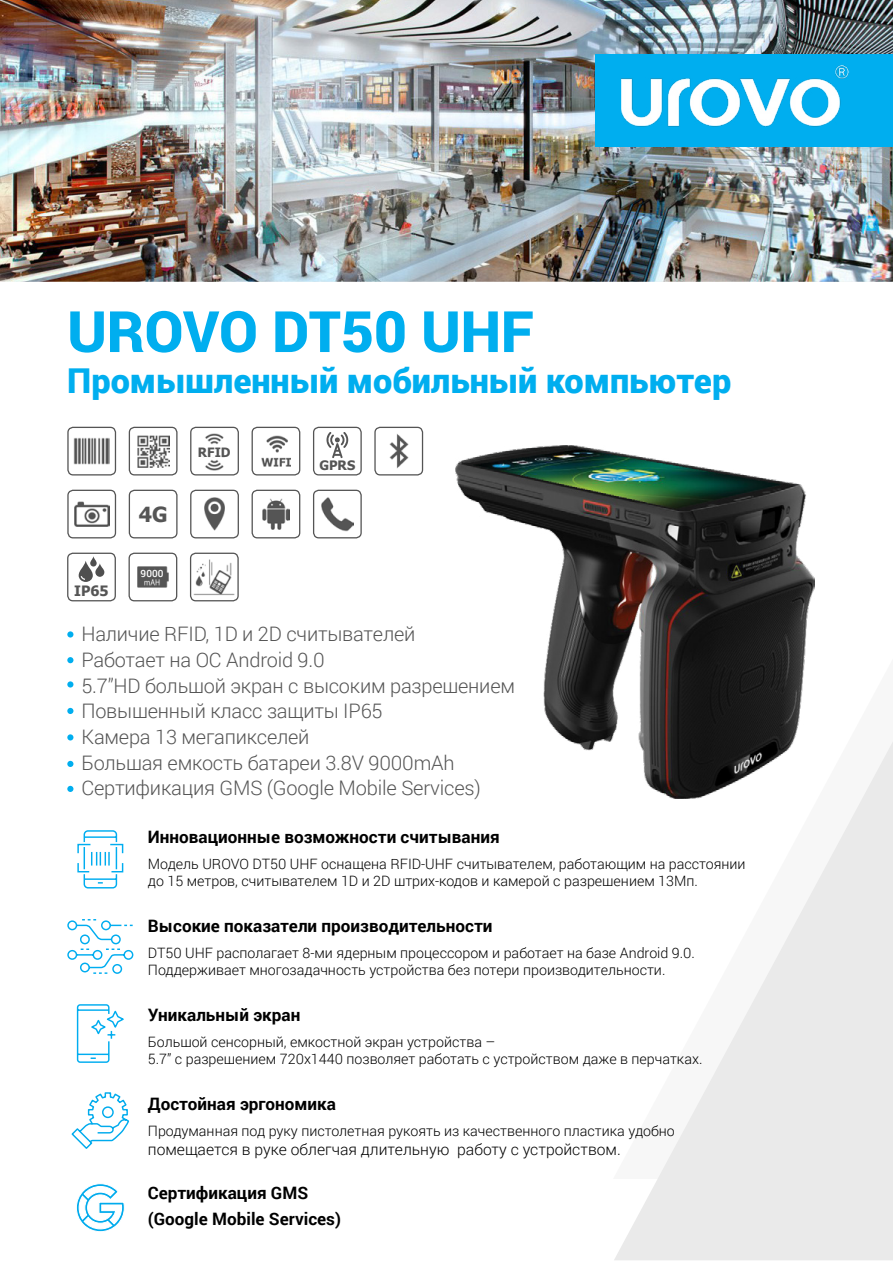
<style>
.page{position:relative;width:893px;height:1263px;background:#fff}
.page>*{position:absolute;margin:0;border:0;box-sizing:border-box;transform-origin:0 0}
.t1{font:900 57.15px "Roboto";color:#00aeef}
.t2{font:900 34.2px "Roboto";color:#00aeef}
.t3{font:700 20.85px "Tahoma";color:#555}
.t4{font:300 20.1px "Roboto";letter-spacing:-.01em;color:#555}
.t5{font:300 19.95px/25.7px "Roboto";letter-spacing:-.01em;color:#555}
.t6{font:700 17.1px/25.7px "Roboto";color:#000}
.t7{font:300 15.75px "Roboto";color:#000}
.t8{font:300 14.25px/17.1px "Roboto";color:#000}
.t9{font:700 14.25px "Tahoma";color:#555}
.t10{font:700 13.05px "Tahoma";color:#555}
.t11{font:700 12.9px "Tahoma";color:#555}
.t12{font:500 10.05px "Roboto";color:#fff}
</style>
<div class="page">
<svg style="left:614px;top:742px;width:279px;height:518px;fill:#eaeaea"></svg>
<img style="left:456px;top:446px;width:358px;height:353px">
<svg style="left:76px;top:1004px;width:48px;height:59px"></svg>
<svg style="left:77px;top:830px;width:47px;height:59px"></svg>
<svg style="left:67px;top:919px;width:67px;height:55px"></svg>
<div style="left:67px;top:427px;width:49px;height:48px;border:1px solid #555;border-radius:5px"></div>
<img style="left:73px;top:437px;width:37px;height:28px">
<div style="left:129px;top:427px;width:49px;height:48px;border:1px solid #555;border-radius:5px"></div>
<img style="left:137px;top:435px;width:32px;height:32px">
<div style="left:190px;top:427px;width:49px;height:48px;border:1px solid #555;border-radius:5px"></div>
<img style="left:203px;top:433px;width:22px;height:38px">
<div style="left:252px;top:427px;width:48px;height:48px;border:1px solid #555;border-radius:5px"></div>
<img style="left:261px;top:435px;width:30px;height:32px">
<div style="left:374px;top:427px;width:49px;height:48px;border:1px solid #555;border-radius:5px"></div>
<img style="left:389px;top:434px;width:20px;height:35px">
<div style="left:67px;top:490px;width:49px;height:48px;border:1px solid #555;border-radius:5px"></div>
<img style="left:74px;top:501px;width:35px;height:26px">
<div style="left:129px;top:490px;width:49px;height:48px;border:1px solid #555;border-radius:5px"></div>
<div style="left:190px;top:490px;width:49px;height:48px;border:1px solid #555;border-radius:5px"></div>
<img style="left:205px;top:498px;width:20px;height:32px">
<div style="left:252px;top:490px;width:48px;height:48px;border:1px solid #555;border-radius:5px"></div>
<img style="left:262px;top:498px;width:28px;height:32px">
<div style="left:313px;top:490px;width:49px;height:48px;border:1px solid #555;border-radius:5px"></div>
<img style="left:321px;top:497px;width:33px;height:34px">
<div style="left:129px;top:553px;width:48px;height:48px;border:1px solid #555;border-radius:5px"></div>
<img style="left:137px;top:567px;width:32px;height:20px">
<div style="left:190px;top:553px;width:49px;height:48px;border:1px solid #555;border-radius:5px"></div>
<img style="left:193px;top:559px;width:42px;height:37px">
<div style="left:313px;top:427px;width:49px;height:48px;border:1px solid #555;border-radius:5px"></div>
<svg style="left:326px;top:432px;width:22px;height:26px"></svg>
<div style="left:67px;top:553px;width:49px;height:48px;border:1px solid #555;border-radius:5px"></div>
<div style="left:141px;top:569px;width:22px;height:9px;background:#555"></div>
<svg style="left:79px;top:561px;width:14px;height:21px"></svg>
<svg style="left:95px;top:563px;width:9px;height:14px"></svg>
<svg style="left:90px;top:556px;width:7px;height:10px"></svg>
<svg style="left:80px;top:575px;width:6px;height:6px"></svg>
<svg style="left:71px;top:1092px;width:58px;height:57px"></svg>
<svg style="left:67px;top:631px;width:6px;height:6px"></svg>
<svg style="left:67px;top:657px;width:6px;height:6px"></svg>
<svg style="left:67px;top:681px;width:6px;height:6px"></svg>
<svg style="left:67px;top:708px;width:6px;height:6px"></svg>
<svg style="left:67px;top:734px;width:6px;height:6px"></svg>
<svg style="left:67px;top:761px;width:6px;height:6px"></svg>
<svg style="left:67px;top:786px;width:6px;height:6px"></svg>
<div style="left:200px;top:447px;width:30px;height:10px;background:#fff"></div>
<img style="left:0;top:0;width:893px;height:282px">
<div style="left:595px;top:54px;width:298px;height:93px;background:#00aeef"></div>
<img style="left:621px;top:65px;width:228px;height:62px">
<svg style="left:76px;top:1183px;width:49px;height:49px"></svg>
<h1 class="t1" style="left:67px;top:291px;width:468px">UROVO DT50 UHF</h1>
<h2 class="t2" style="left:67px;top:357px;width:665px">Промышленный мобильный компьютер</h2>
<p class="t9" style="left:74px;top:581px;width:36px">IP65</p>
<h3 class="t3" style="left:139px;top:500px;width:30px">4G</h3>
<p class="t12" style="left:141px;top:566px;width:24px">9000</p>
<p class="t11" style="left:198px;top:443px;width:34px">RFID</p>
<p class="t10" style="left:319px;top:456px;width:37px">GPRS</p>
<h3 class="t5" style="left:81px;top:621px;width:435px">Наличие RFID, 1D и 2D считывателей<br>Работает на ОС Android 9.0<br>5.7”HD большой экран с высоким разрешением<br>Повышенный класс защиты IP65<br>Камера 13 мегапикселей<br>Большая емкость батареи 3.8V 9000mAh</h3>
<h3 class="t4" style="left:81px;top:774px;width:401px">Сертификация GMS (Google Mobile Services)</h3>
<p class="t6" style="left:148px;top:823px;width:353px">Инновационные возможности считывания</p>
<p class="t8" style="left:148px;top:855px;width:599px">Модель UROVO DT50 UHF оснащена RFID-UHF считывателем, работающим на расстоянии до 15 метров, считывателем 1D и 2D штрих-кодов и камерой с разрешением 13Мп.</p>
<p class="t6" style="left:148px;top:913px;width:346px">Высокие показатели производительности</p>
<p class="t8" style="left:148px;top:944px;width:549px">DT50 UHF располагает 8-ми ядерным процессором и работает на базе Android 9.0.<br>Поддерживает многозадачность устройства без потери производительности.</p>
<p class="t6" style="left:148px;top:1002px;width:154px">Уникальный экран</p>
<p class="t8" style="left:148px;top:1033px;width:556px">Большой сенсорный, емкостной экран устройства –<br>5.7” с разрешением 720х1440 позволяет работать с устройством даже в перчатках.</p>
<p class="t6" style="left:148px;top:1091px;width:190px">Достойная эргономика</p>
<p class="t8" style="left:148px;top:1122px;width:528px">Продуманная под руку пистолетная рукоять из качественного пластика удобно</p>
<p class="t7" style="left:148px;top:1138px;width:474px">помещается в руке облегчая длительную работу с устройством.</p>
<p class="t6" style="left:148px;top:1180px;width:195px">Сертификация GMS (Google Mobile Services)</p>
</div>
